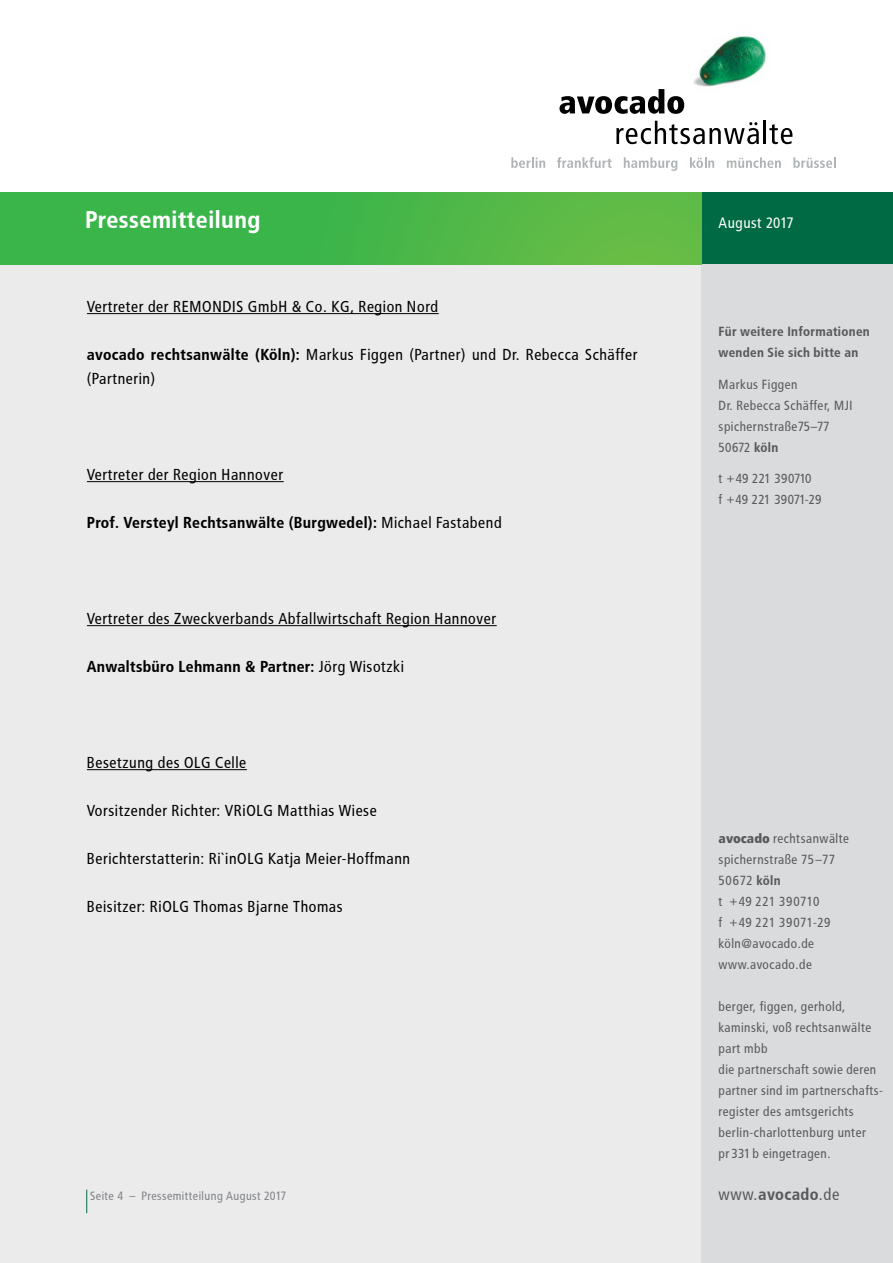
<style>
.page{position:relative;width:893px;height:1263px;background:#fff}
.page>*{position:absolute;margin:0;border:0;box-sizing:border-box;transform-origin:0 0}
.t1{font:700 24px "Avocado";color:#fff}
.t2{font:16.5px "Avocado";color:#58595b}
.t3{font:15.75px/24px "Avocado";color:#000}
.t4{font:700 15.75px "Avocado";color:#000}
.t5{font:15px "Avocado";color:#fff}
.t6{font:13.2px/21px "Avocado";color:#58595b}
.t7{font:700 13.2px/21px "Avocado";color:#58595b}
.t8{font:13.2px/21px "Avocado";letter-spacing:-.03em;color:#58595b}
.t9{font:12px "Avocado";color:#808285}
.s1{font-weight:700}
.s2{font-weight:400}
.s3{font-weight:900}
</style>
<div class="page">
<img style="left:693px;top:36px;width:74px;height:51px">
<svg style="left:559px;top:89px;width:125px;height:25px"></svg>
<svg style="left:616px;top:121px;width:143px;height:23px"></svg>
<hr style="left:764px;top:121px;width:2px;height:23px;background:#000">
<svg style="left:769px;top:124px;width:23px;height:20px"></svg>
<svg style="left:511px;top:157px;width:34px;height:11px"></svg>
<svg style="left:557px;top:157px;width:55px;height:11px"></svg>
<svg style="left:624px;top:157px;width:53px;height:14px"></svg>
<svg style="left:690px;top:157px;width:24px;height:11px"></svg>
<svg style="left:727px;top:157px;width:54px;height:11px"></svg>
<svg style="left:793px;top:157px;width:43px;height:11px"></svg>
<div style="left:702px;top:192px;width:191px;height:72px;background:#006a45"></div>
<div style="left:0;top:264px;width:893px;height:999px;background:#ebebec"></div>
<div style="left:702px;top:264px;width:191px;height:277px;background:#dadbdc"></div>
<svg style="left:86px;top:1189px;width:1px;height:24px"></svg>
<div style="left:702px;top:541px;width:191px;height:722px;background:#dadbdc"></div>
<hr style="left:87px;top:313px;width:352px;height:1px;background:#000">
<hr style="left:87px;top:481px;width:197px;height:1px;background:#000">
<hr style="left:87px;top:625px;width:410px;height:1px;background:#000">
<hr style="left:87px;top:769px;width:160px;height:1px;background:#000">
<div style="left:0;top:192px;width:702px;height:72px;background:linear-gradient(to right,#2db34b,#63bb46)"></div>
<h1 class="t1" style="left:85px;top:205px;width:177px">Pressemitteilung</h1>
<p class="t3" style="left:87px;top:295px;width:353px">Vertreter der REMONDIS GmbH &amp; Co. KG, Region Nord</p>
<p class="t3" style="left:87px;top:343px;width:553px"><span class="s1">avocado rechtsanwälte (Köln):</span> Markus Figgen (Partner) und Dr. Rebecca Schäffer (Partnerin)</p>
<p class="t3" style="left:87px;top:463px;width:198px">Vertreter der Region Hannover</p>
<p class="t4" style="left:87px;top:513px;width:417px">Prof. Versteyl Rechtsanwälte (Burgwedel): <span class="s2">Michael Fastabend</span></p>
<p class="t3" style="left:87px;top:607px;width:411px">Vertreter des Zweckverbands Abfallwirtschaft Region Hannover</p>
<p class="t4" style="left:87px;top:657px;width:319px">Anwaltsbüro Lehmann &amp; Partner: <span class="s2">Jörg Wisotzki</span></p>
<p class="t3" style="left:87px;top:751px;width:161px">Besetzung des OLG Celle</p>
<p class="t3" style="left:87px;top:799px;width:292px">Vorsitzender Richter: VRiOLG Matthias Wiese</p>
<p class="t3" style="left:87px;top:847px;width:325px">Berichterstatterin: Ri`inOLG Katja Meier-Hoffmann</p>
<p class="t3" style="left:87px;top:895px;width:258px">Beisitzer: RiOLG Thomas Bjarne Thomas</p>
<p class="t9" style="left:90px;top:1189px;width:198px">Seite 4 – Pressemitteilung August 2017</p>
<p class="t5" style="left:719px;top:214px;width:77px">August 2017</p>
<p class="t7" style="left:719px;top:321px;width:153px">Für weitere Informationen wenden Sie sich bitte an</p>
<p class="t6" style="left:719px;top:374px;width:136px">Markus Figgen<br>Dr. Rebecca Schäffer, MJI spichernstraße75–77<br>50672 <span class="s1">köln</span></p>
<p class="t8" style="left:719px;top:468px;width:105px">t +49 221 390710<br>f +49 221 39071-29</p>
<p class="t6" style="left:719px;top:828px;width:132px"><span class="s3">avocado</span> rechtsanwälte spichernstraße 75–77<br>50672 <span class="s1">köln<br></span>t +49 221 390710<br>f +49 221 39071-29 köln@avocado.de www.avocado.de</p>
<p class="t6" style="left:719px;top:996px;width:166px">berger, figgen, gerhold, kaminski, voß rechtsanwälte part mbb<br>die partnerschaft sowie deren partner sind im partnerschafts&shy;register des amtsgerichts berlin-charlottenburg unter pr331b eingetragen.</p>
<p class="t2" style="left:719px;top:1185px;width:123px">www.<span class="s1">avocado</span>.de</p>
</div>
